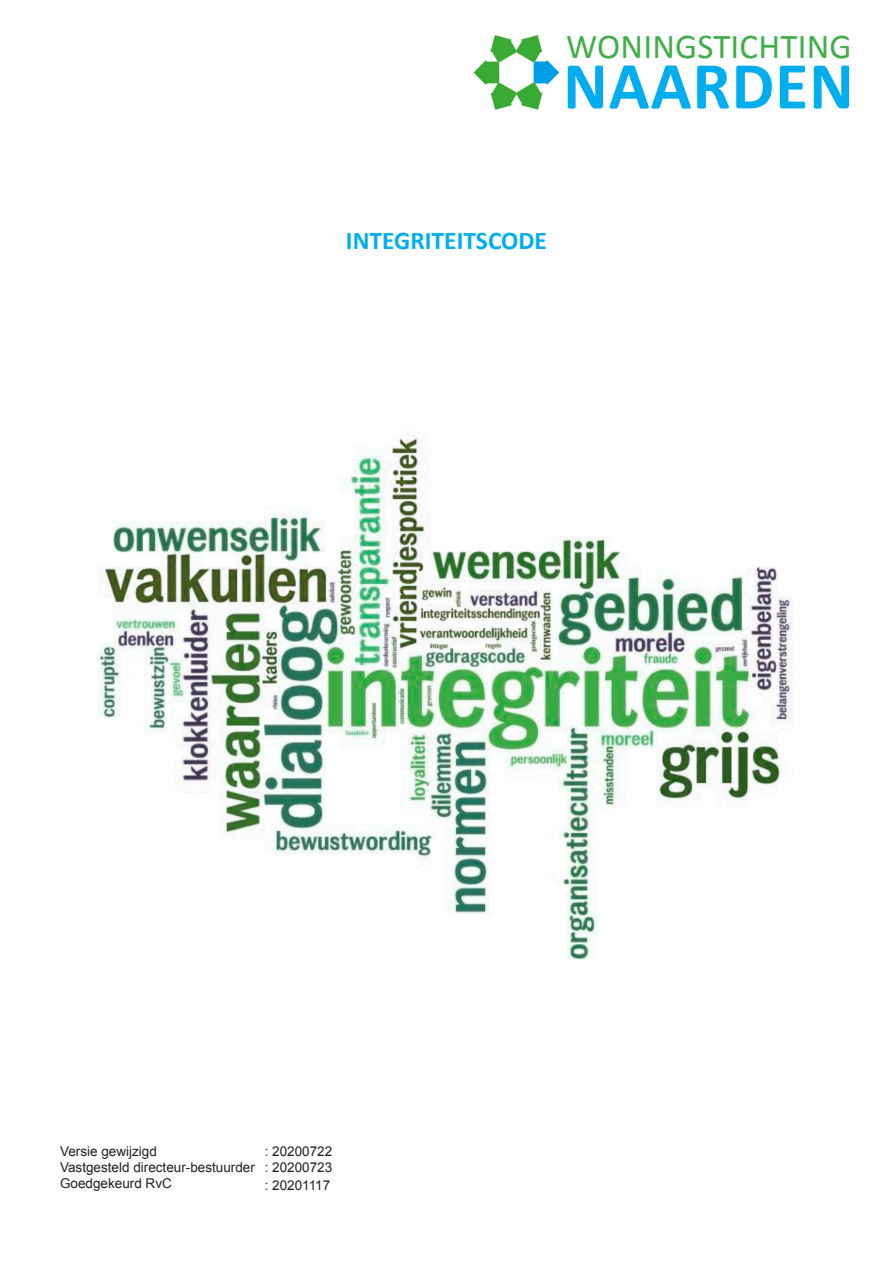
<style>
.page{position:relative;width:893px;height:1263px;background:#fff}
.page>*{position:absolute;margin:0;border:0;box-sizing:border-box;transform-origin:0 0}
.t1{font:700 67.65px "Calibri";letter-spacing:.015em;color:#00aeef}
.t2{font:34.95px "Calibri";letter-spacing:.005em;color:#40ae49}
.t3{font:700 25.5px "Calibri";color:#00aeef}
.t4{font:13.5px "Arial";color:#231f20}
</style>
<div class="page">
<img style="left:473px;top:35px;width:86px;height:75px">
<img style="left:98px;top:435px;width:695px;height:525px">
<p class="t2" style="left:566px;top:25px;width:287px">WONINGSTICHTING</p>
<p class="t1" style="left:563px;top:38px;width:292px">NAARDEN</p>
<p class="t3" style="left:346px;top:222px;width:203px">INTEGRITEITSCODE</p>
<p class="t4" style="left:60px;top:1142px;width:98px">Versie gewijzigd</p>
<p class="t4" style="left:60px;top:1158px;width:196px">Vastgesteld directeur-bestuurder</p>
<p class="t4" style="left:60px;top:1175px;width:113px">Goedgekeurd RvC</p>
<p class="t4" style="left:265px;top:1143px;width:69px">: 20200722</p>
<p class="t4" style="left:265px;top:1159px;width:69px">: 20200723</p>
<p class="t4" style="left:265px;top:1177px;width:67px">: 20201117</p>
</div>
